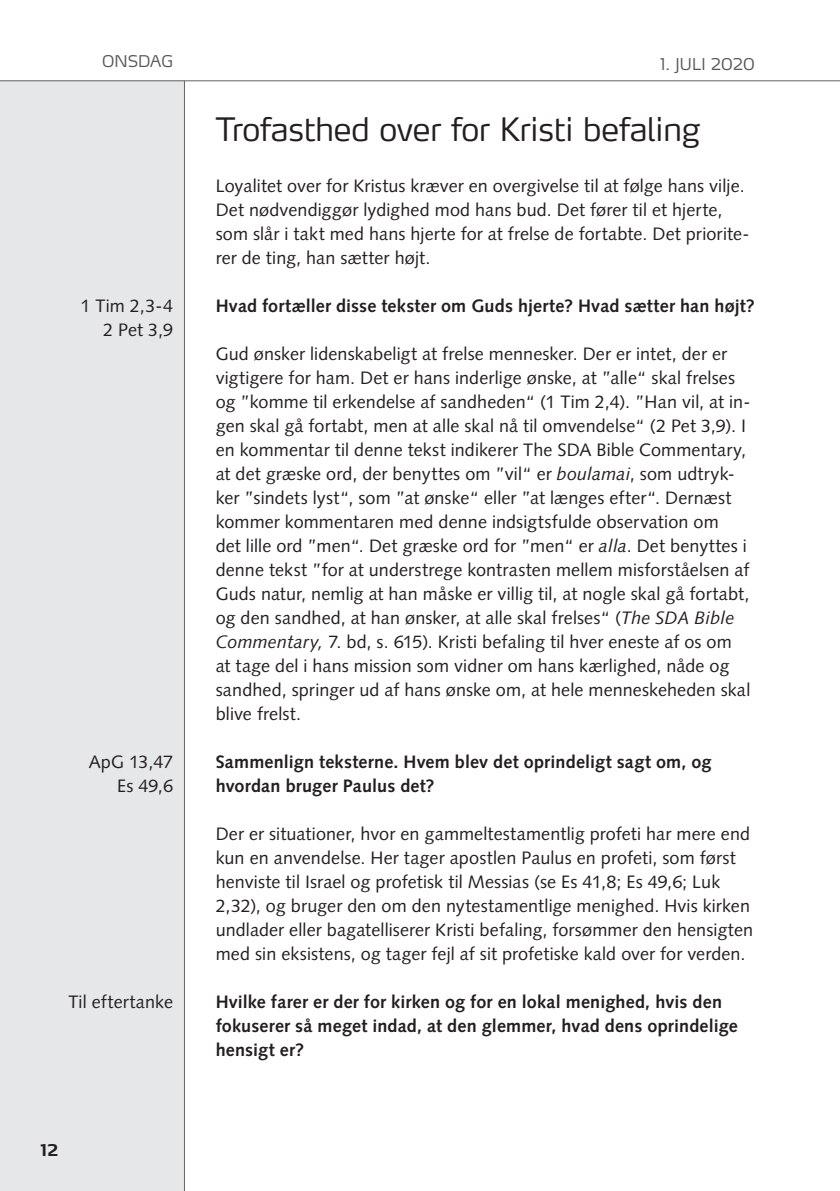
<style>
.page{position:relative;width:840px;height:1191px;background:#fff}
.page>*{position:absolute;margin:0;border:0;box-sizing:border-box;transform-origin:0 0}
.t1{font:300 32px "Max LF";letter-spacing:-.005em;color:#231f20}
.t2{font:18px/24px "Syntax LT Std";letter-spacing:.005em;color:#231f20}
.t3{font:700 18px/24px "Syntax LT Std";letter-spacing:.01em;color:#231f20}
.t4{font:300 16px "Max LF";color:#57585a}
.t5{font:700 16px "Max LF";color:#231f20}
.s1{font-style:italic}
</style>
<div class="page">
<div style="left:0;top:81px;width:184px;height:1110px;background:#e6e7e9"></div>
<hr style="left:184px;top:81px;width:1px;height:1110px;background:#636366">
<hr style="left:0;top:80px;width:839px;height:1px;background:#636366">
<p class="t4" style="left:102px;top:51px;width:72px">ONSDAG</p>
<p class="t2" style="left:80px;top:294px;width:94px;text-align:right">1 Tim 2,3-4<br>2 Pet 3,9</p>
<p class="t2" style="left:89px;top:750px;width:86px;text-align:right">ApG 13,47<br>Es 49,6</p>
<p class="t2" style="left:68px;top:990px;width:106px">Til eftertanke</p>
<p class="t5" style="left:40px;top:1140px;width:20px">12</p>
<p class="t4" style="left:659px;top:54px;width:96px">1. JULI 2020</p>
<h1 class="t1" style="left:215px;top:109px;width:485px">Trofasthed over for Kristi befaling</h1>
<p class="t2" style="left:215px;top:174px;width:535px">Loyalitet over for Kristus kræver en overgivelse til at følge hans vilje.<br>Det nødvendiggør lydighed mod hans bud. Det fører til et hjerte, som slår i takt med hans hjerte for at frelse de fortabte. Det priorite&shy;rer de ting, han sætter højt.</p>
<p class="t3" style="left:215px;top:294px;width:540px">Hvad fortæller disse tekster om Guds hjerte? Hvad sætter han højt?</p>
<p class="t2" style="left:215px;top:342px;width:536px">Gud ønsker lidenskabeligt at frelse mennesker. Der er intet, der er vigtigere for ham. Det er hans inderlige ønske, at ”alle“ skal frelses og ”komme til erkendelse af sandheden“ (1 Tim 2,4). ”Han vil, at in&shy;gen skal gå fortabt, men at alle skal nå til omvendelse“ (2 Pet 3,9). I en kommentar til denne tekst indikerer The SDA Bible Commentary, at det græske ord, der benyttes om ”vil“ er <span class="s1">boulamai</span>, som udtryk&shy;ker ”sindets lyst“, som ”at ønske“ eller ”at længes efter“. Dernæst kommer kommentaren med denne indsigtsfulde observation om<br>det lille ord ”men“. Det græske ord for ”men“ er <span class="s1">alla</span>. Det benyttes i denne tekst ”for at understrege kontrasten mellem misforståelsen af Guds natur, nemlig at han måske er villig til, at nogle skal gå fortabt, og den sandhed, at han ønsker, at alle skal frelses“ (<span class="s1">The SDA Bible Commentary,</span> 7. bd, s. 615). Kristi befaling til hver eneste af os om at tage del i hans mission som vidner om hans kærlighed, nåde og sandhed, springer ud af hans ønske om, at hele menneskeheden skal blive frelst.</p>
<p class="t3" style="left:215px;top:750px;width:497px">Sammenlign teksterne. Hvem blev det oprindeligt sagt om, og hvordan bruger Paulus det?</p>
<p class="t2" style="left:215px;top:822px;width:538px">Der er situationer, hvor en gammeltestamentlig profeti har mere end kun en anvendelse. Her tager apostlen Paulus en profeti, som først henviste til Israel og profetisk til Messias (se Es 41,8; Es 49,6; Luk 2,32), og bruger den om den nytestamentlige menighed. Hvis kirken undlader eller bagatelliserer Kristi befaling, forsømmer den hensigten med sin eksistens, og tager fejl af sit profetiske kald over for verden.</p>
<p class="t3" style="left:215px;top:990px;width:523px">Hvilke farer er der for kirken og for en lokal menighed, hvis den fokuserer så meget indad, at den glemmer, hvad dens oprindelige hensigt er?</p>
</div>
